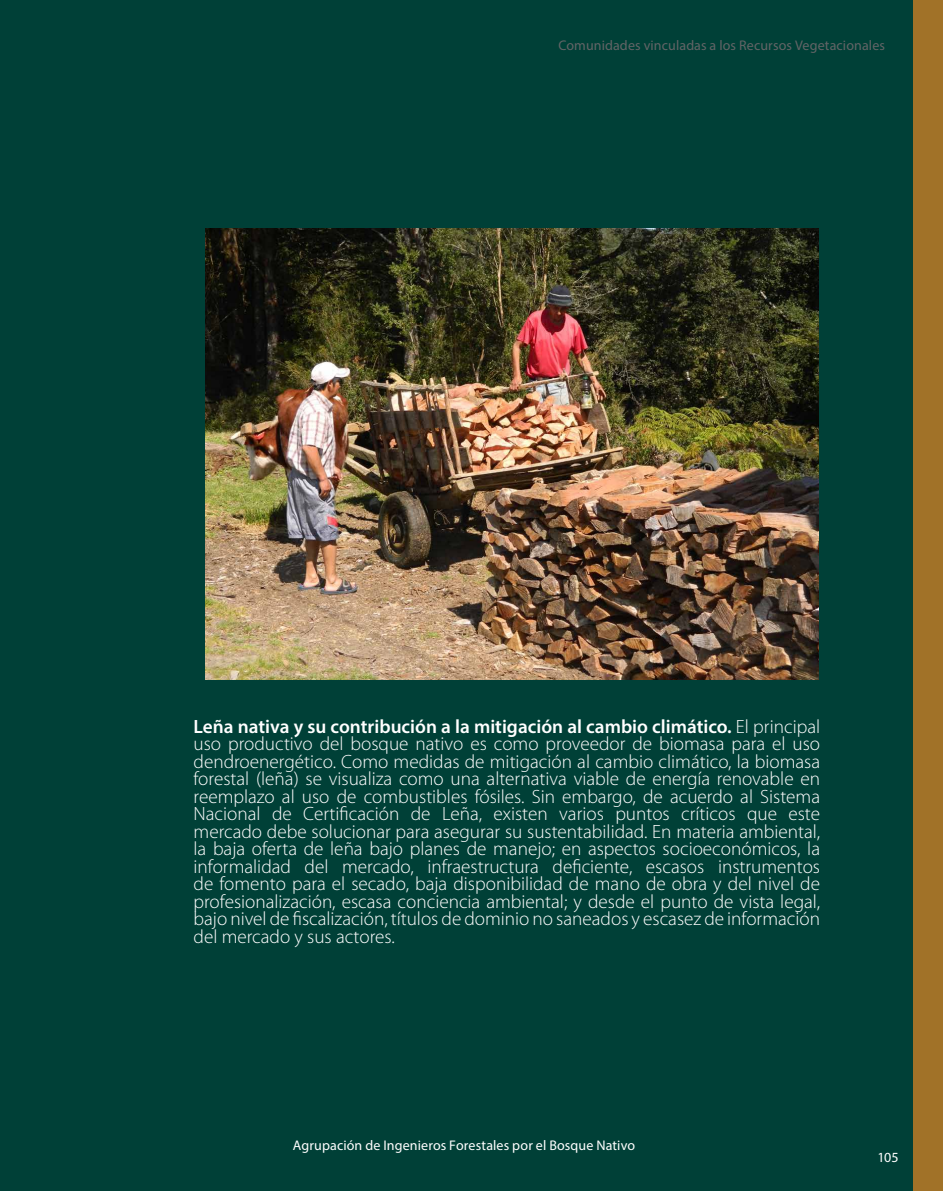
<style>
.page{position:relative;width:943px;height:1191px;background:#fff}
.page>*{position:absolute;margin:0;border:0;box-sizing:border-box;transform-origin:0 0}
.t1{font:300 19.25px/17.5px "Myriad Pro";color:#fff;text-align:justify}
.t2{font:14px "Myriad Pro";letter-spacing:.01em;color:#fff}
.t3{font:14px "Myriad Pro";letter-spacing:.005em;color:#636466}
.s1{font-weight:600}
</style>
<div class="page">
<div style="left:0;top:0;width:913px;height:1191px;background:#004037"></div>
<div style="left:913px;top:0;width:30px;height:1191px;background:#a17228"></div>
<img style="left:205px;top:228px;width:614px;height:451px">
<p class="t3" style="left:558px;top:37px;width:328px">Comunidades vinculadas a los Recursos Vegetacionales</p>
<p class="t1" style="left:193px;top:717px;width:628px"><span class="s1">Leña nativa y su contribución a la mitigación al cambio climático.</span> El principal uso productivo del bosque nativo es como proveedor de biomasa para el uso dendroenergético. Como medidas de mitigación al cambio climático, la biomasa forestal (leña) se visualiza como una alternativa viable de energía renovable en reemplazo al uso de combustibles fósiles. Sin embargo, de acuerdo al Sistema Nacional de Certificación de Leña, existen varios puntos críticos que este mercado debe solucionar para asegurar su sustentabilidad. En materia ambiental, la baja oferta de leña bajo planes de manejo; en aspectos socioeconómicos, la informalidad del mercado, infraestructura deficiente, escasos instrumentos de fomento para el secado, baja disponibilidad de mano de obra y del nivel de profesionalización, escasa conciencia ambiental; y desde el punto de vista legal, bajo nivel de fiscalización, títulos de dominio no saneados y escasez de información del mercado y sus actores.</p>
<p class="t2" style="left:293px;top:1137px;width:343px">Agrupación de Ingenieros Forestales por el Bosque Nativo</p>
<p class="t2" style="left:877px;top:1148px;width:23px">105</p>
</div>
